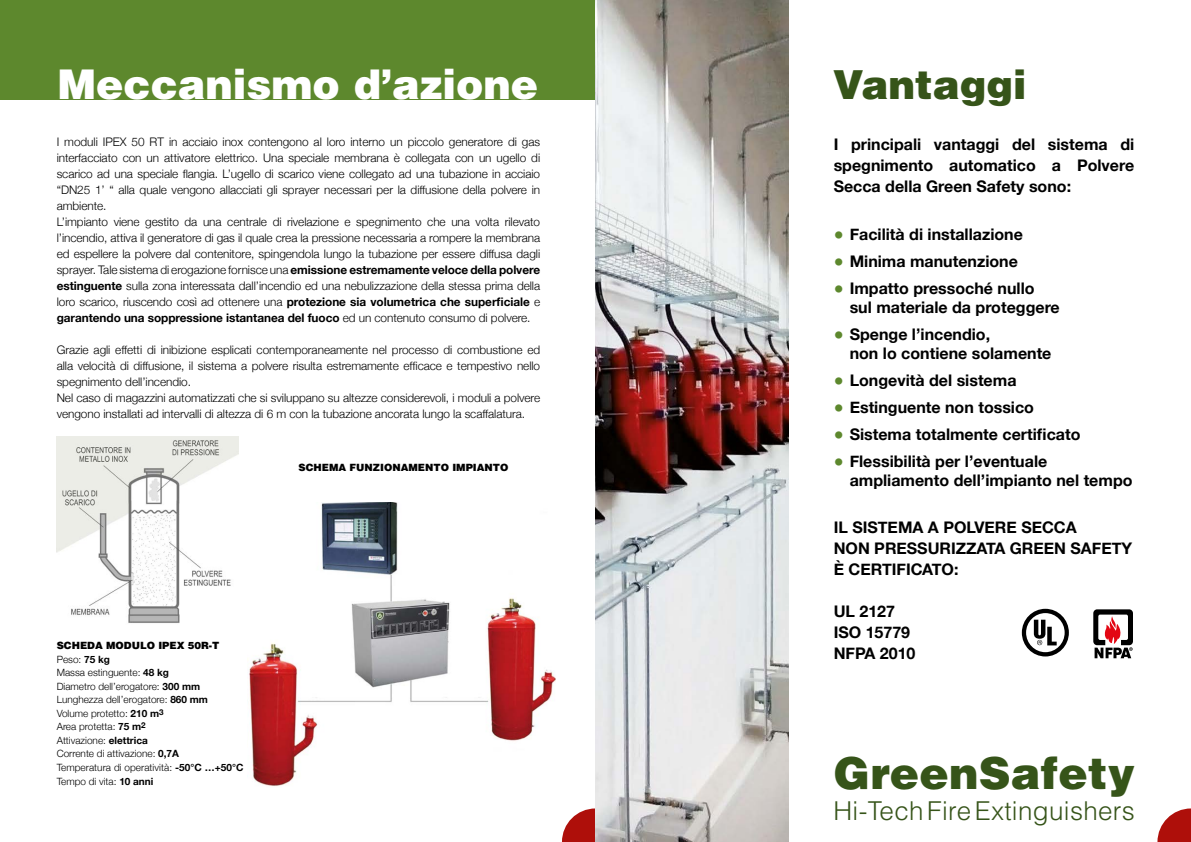
<style>
.page{position:relative;width:1191px;height:842px;background:#fff}
.page>*{position:absolute;margin:0;border:0;box-sizing:border-box;transform-origin:0 0}
.t1{font:900 44px "Helvetica";letter-spacing:.01em;color:#365419}
.t2{font:900 41px "Helvetica";color:#fff}
.t3{font:900 40px "Helvetica";color:#365419}
.t4{font:300 26px "Helvetica";letter-spacing:.015em;color:#365419}
.t5{font:700 16px/21px "Helvetica Neue";color:#000}
.t6{font:300 11.8px/16px "Helvetica Neue";letter-spacing:-.005em;color:#000}
.t7{font:300 10px/13.6px "Helvetica Neue";color:#000}
.t8{font:900 10px "Helvetica";color:#000}
.s1{font-weight:700}
.s2{font-size:20px;color:#5d882d}
</style>
<div class="page">
<img style="left:57px;top:436px;width:181px;height:187px">
<div style="left:0;top:0;width:595px;height:99px;background:#5d882d"></div>
<img style="left:249px;top:502px;width:307px;height:284px">
<svg style="left:1157px;top:808px;width:34px;height:34px"></svg>
<svg style="left:1041px;top:608px;width:28px;height:49px"></svg>
<svg style="left:1021px;top:609px;width:47px;height:47px"></svg>
<svg style="left:1093px;top:609px;width:40px;height:49px"></svg>
<svg style="left:562px;top:808px;width:33px;height:34px"></svg>
<img style="left:595px;top:0;width:193px;height:842px">
<h2 class="t2" style="left:57px;top:58px;width:482px">Meccanismo d’azione</h2>
<h3 class="t3" style="left:833px;top:58px;width:195px">Vantaggi</h3>
<p class="t6" style="left:57px;top:134px;width:485px">I moduli IPEX 50 RT in acciaio inox contengono al loro interno un piccolo generatore di gas interfacciato con un attivatore elettrico. Una speciale membrana è collegata con un ugello di scarico ad una speciale flangia. L’ugello di scarico viene collegato ad una tubazione in acciaio “DN25 1’ “ alla quale vengono allacciati gli sprayer necessari per la diffusione della polvere in ambiente.<br>L’impianto viene gestito da una centrale di rivelazione e spegnimento che una volta rilevato l’incendio, attiva il generatore di gas il quale crea la pressione necessaria a rompere la membrana ed espellere la polvere dal contenitore, spingendola lungo la tubazione per essere diffusa dagli sprayer. Tale sistema di erogazione fornisce una <span class="s1">emissione estremamente veloce della polvere estinguente</span> sulla zona interessata dall’incendio ed una nebulizzazione della stessa prima della loro scarico, riuscendo così ad ottenere una <span class="s1">protezione sia volumetrica che superficiale</span> e <span class="s1">garantendo una soppressione istantanea del fuoco</span> ed un contenuto consumo di polvere.</p>
<p class="t6" style="left:57px;top:342px;width:485px">Grazie agli effetti di inibizione esplicati contemporaneamente nel processo di combustione ed alla velocità di diffusione, il sistema a polvere risulta estremamente efficace e tempestivo nello spegnimento dell’incendio.<br>Nel caso di magazzini automatizzati che si sviluppano su altezze considerevoli, i moduli a polvere vengono installati ad intervalli di altezza di 6 m con la tubazione ancorata lungo la scaffalatura.</p>
<p class="t8" style="left:298px;top:461px;width:211px">SCHEMA FUNZIONAMENTO IMPIANTO</p>
<p class="t8" style="left:57px;top:638px;width:164px">SCHEDA MODULO IPEX 50R-T</p>
<p class="t7" style="left:57px;top:652px;width:188px">Peso: <span class="s1">75 kg<br></span>Massa estinguente: <span class="s1">48 kg<br></span>Diametro dell’erogatore: <span class="s1">300 mm<br></span>Lunghezza dell’erogatore: <span class="s1">860 mm<br></span>Volume protetto: <span class="s1">210 m</span><sup>3<br></sup>Area protetta: <span class="s1">75 m</span><sup>2<br></sup>Attivazione: <span class="s1">elettrica<br></span>Corrente di attivazione: <span class="s1">0,7A<br></span>Temperatura di operatività: <span class="s1">-50°C …+50°C<br></span>Tempo di vita: <span class="s1">10 anni</span></p>
<h3 class="t5" style="left:833px;top:133px;width:302px;text-align:justify">I principali vantaggi del sistema di spegnimento automatico a Polvere Secca della Green Safety sono:</h3>
<h3 class="t5" style="left:833px;top:223px;width:191px"><span class="s2">•</span> Facilità di installazione</h3>
<h3 class="t5" style="left:833px;top:250px;width:186px"><span class="s2">•</span> Minima manutenzione</h3>
<h3 class="t5" style="left:849px;top:278px;width:212px;line-height:19.2px;text-indent:-16px"><span class="s2">•</span> Impatto pressoché nullo sul materiale da proteggere</h3>
<h3 class="t5" style="left:849px;top:324px;width:203px;line-height:19.2px;text-indent:-16px"><span class="s2">•</span> Spenge l’incendio,<br>non lo contiene solamente</h3>
<h3 class="t5" style="left:833px;top:370px;width:184px"><span class="s2">•</span> Longevità del sistema</h3>
<h3 class="t5" style="left:833px;top:397px;width:202px"><span class="s2">•</span> Estinguente non tossico</h3>
<h3 class="t5" style="left:833px;top:424px;width:248px"><span class="s2">•</span> Sistema totalmente certificato</h3>
<h3 class="t5" style="left:849px;top:452px;width:284px;line-height:19.2px;text-indent:-16px"><span class="s2">•</span> Flessibilità per l’eventuale ampliamento dell’impianto nel tempo</h3>
<h3 class="t5" style="left:833px;top:516px;width:300px">IL SISTEMA A POLVERE SECCA<br>NON PRESSURIZZATA GREEN SAFETY<br>È CERTIFICATO:</h3>
<h3 class="t5" style="left:833px;top:600px;width:83px">UL 2127<br>ISO 15779<br>NFPA 2010</h3>
<h1 class="t1" style="left:833px;top:744px;width:303px">GreenSafety</h1>
<h3 class="t4" style="left:833px;top:795px;width:303px">Hi-Tech Fire Extinguishers</h3>
</div>
